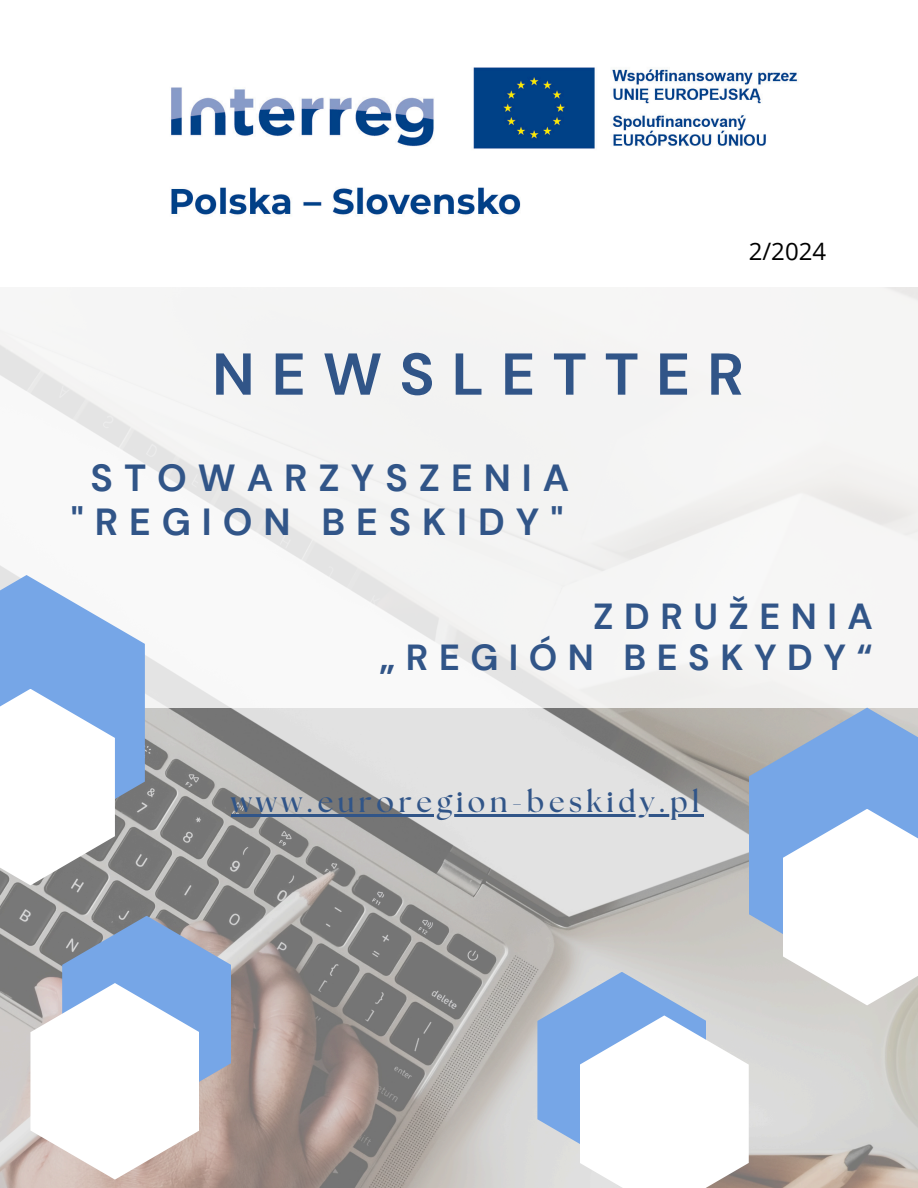
<style>
.page{position:relative;width:918px;height:1188px;background:#fff}
.page>*{position:absolute;margin:0;border:0;box-sizing:border-box;transform-origin:0 0}
.t1{font:700 58.95px "DM Sans";letter-spacing:.29em;color:#315588}
.t2{font:700 37.65px/43.8px "DM Sans";letter-spacing:.29em;color:#315588;text-align:center}
.t3{font:700 36.15px/41.7px "DM Sans";letter-spacing:.29em;color:#315588;text-align:right}
.t4{font:700 29.25px "The Seasons";letter-spacing:.155em;color:#315588}
.t5{font:24px "Open Sans";color:#000}
</style>
<div class="page">
<img style="left:171px;top:67px;width:627px;height:148px">
<img style="left:0;top:708px;width:918px;height:480px">
<div style="left:0;top:270px;width:918px;height:438px;background:#f5f5f5"></div>
<hr style="left:231px;top:814px;width:473px;height:2px;background:#315588">
<svg style="left:749px;top:708px;width:169px;height:275px;background:#8cadd9"></svg>
<svg style="left:0;top:575px;width:145px;height:275px;fill:#76a6e7"></svg>
<svg style="left:0;top:689px;width:115px;height:196px"></svg>
<svg style="left:783px;top:809px;width:135px;height:196px"></svg>
<svg style="left:30px;top:916px;width:201px;height:264px"></svg>
<svg style="left:537px;top:972px;width:212px;height:216px"></svg>
<h2 class="t5" style="left:749px;top:234px;width:79px">2/2024</h2>
<p class="t1" style="left:212px;top:336px;width:533px">NEWSLETTER</p>
<p class="t2" style="left:71px;top:457px;width:500px">STOWARZYSZENIA "REGION BESKIDY"</p>
<h1 class="t3" style="left:380px;top:596px;width:495px">ZDRUŽENIA „REGIÓN BESKYDY“</h1>
<h2 class="t4" style="left:231px;top:788px;width:470px">www.euroregion-beskidy.pl</h2>
</div>
